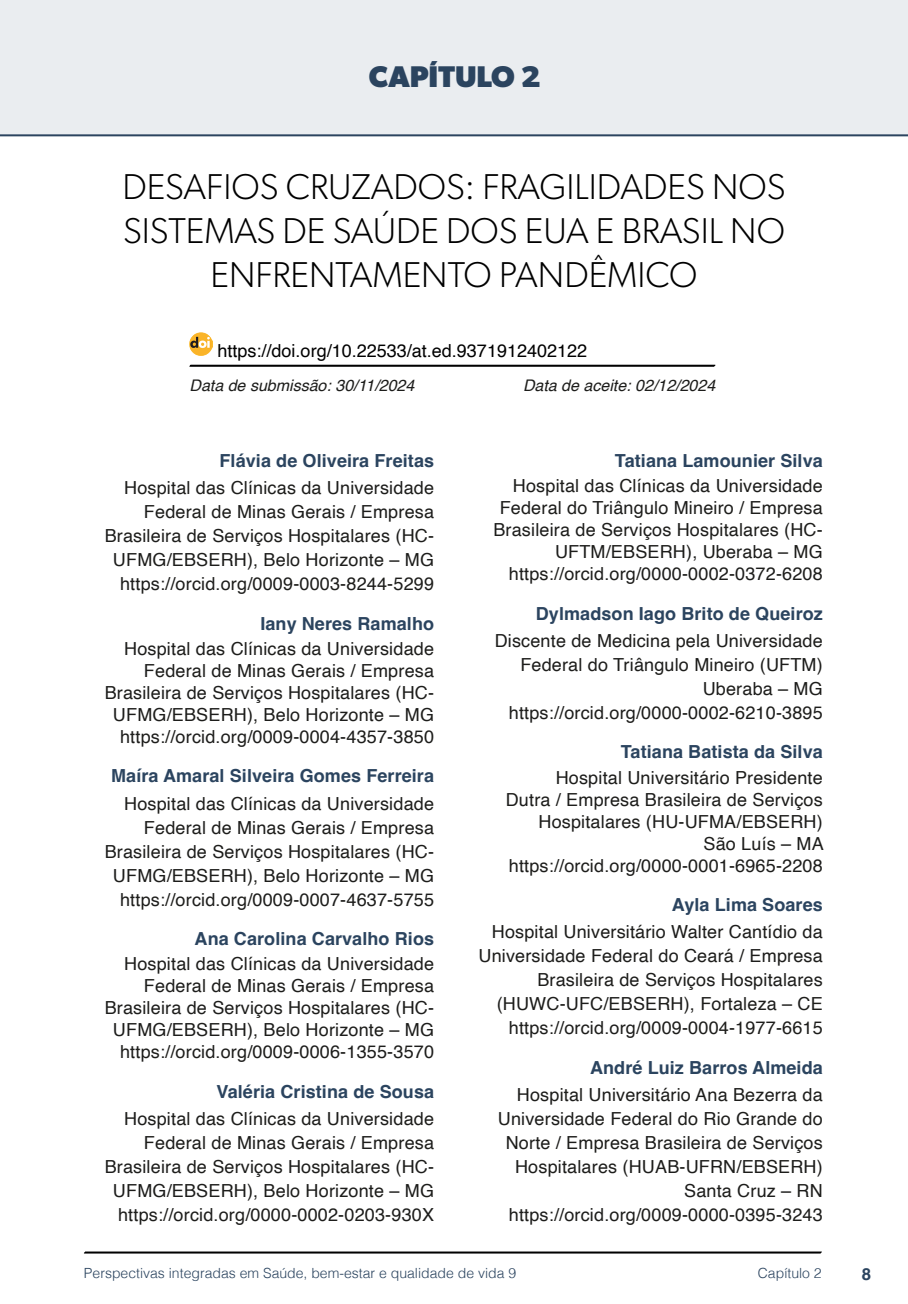
<style>
.page{position:relative;width:908px;height:1304px;background:#fff}
.page>*{position:absolute;margin:0;border:0;box-sizing:border-box;transform-origin:0 0}
.nome_artigos{font:300 36px/44px "Gibson";color:#000;text-align:center}
.capítulos{font:700 30px "Gibson";color:#2b445f}
.info_autores{font:18px/24px "Helvetica";letter-spacing:.01em;color:#1d1d1b;text-align:right}
.nome_autores{font:700 18px "Helvetica";letter-spacing:.005em;color:#2b445f}
.DOI{font:18px "Helvetica";color:#000}
.t1{font:700 16.8px "Helvetica";color:#2b445f}
.data{font:italic 16px "Helvetica";color:#1d1d1b}
.t2{font:300 14px "Helvetica";color:#2b445f}
</style>
<div class="page">
<svg style="left:84px;top:1251px;width:737px;height:3px;background:#515151"></svg>
<div style="left:0;top:0;width:907px;height:136px;background:#eaedf0"></div>
<svg style="left:189px;top:364px;width:526px;height:3px;background:#4f4f4f"></svg>
<img style="left:189px;top:333px;width:23px;height:23px">
<div style="left:44px;top:72px;width:68px;height:61px;background:#eaedf0"></div>
<p class="capítulos" style="left:369px;top:58px;width:173px">CAPÍTULO 2</p>
<p class="nome_artigos" style="left:122px;top:164px;width:664px">DESAFIOS CRUZADOS: FRAGILIDADES NOS<br>SISTEMAS DE SAÚDE DOS EUA E BRASIL NO<br>ENFRENTAMENTO PANDÊMICO</p>
<p class="DOI" style="left:217px;top:336px;width:371px">https://doi.org/10.22533/at.ed.9371912402122</p>
<p class="data" style="left:189px;top:373px;width:226px">Data de submissão: 30/11/2024</p>
<p class="data" style="left:523px;top:373px;width:194px">Data de aceite: 02/12/2024</p>
<p class="nome_autores" style="left:219px;top:450px;width:216px">Flávia de Oliveira Freitas</p>
<p class="info_autores" style="left:105px;top:477px;width:331px">Hospital das Clínicas da Universidade Federal de Minas Gerais / Empresa Brasileira de Serviços Hospitalares (HC-UFMG/EBSERH), Belo Horizonte – MG</p>
<p class="info_autores" style="left:120px;top:573px;width:315px">https://orcid.org/0009-0003-8244-5299</p>
<p class="nome_autores" style="left:260px;top:612px;width:175px">Iany Neres Ramalho</p>
<p class="info_autores" style="left:105px;top:638px;width:331px;line-height:22px">Hospital das Clínicas da Universidade Federal de Minas Gerais / Empresa Brasileira de Serviços Hospitalares (HC-UFMG/EBSERH), Belo Horizonte – MG</p>
<p class="info_autores" style="left:120px;top:725px;width:315px">https://orcid.org/0009-0004-4357-3850</p>
<p class="nome_autores" style="left:111px;top:765px;width:324px">Maíra Amaral Silveira Gomes Ferreira</p>
<p class="info_autores" style="left:105px;top:792px;width:331px">Hospital das Clínicas da Universidade Federal de Minas Gerais / Empresa Brasileira de Serviços Hospitalares (HC-UFMG/EBSERH), Belo Horizonte – MG</p>
<p class="info_autores" style="left:120px;top:888px;width:315px">https://orcid.org/0009-0007-4637-5755</p>
<p class="nome_autores" style="left:194px;top:928px;width:241px">Ana Carolina Carvalho Rios</p>
<p class="info_autores" style="left:105px;top:954px;width:331px;line-height:22px">Hospital das Clínicas da Universidade Federal de Minas Gerais / Empresa Brasileira de Serviços Hospitalares (HC-UFMG/EBSERH), Belo Horizonte – MG</p>
<p class="info_autores" style="left:120px;top:1041px;width:315px">https://orcid.org/0009-0006-1355-3570</p>
<p class="nome_autores" style="left:216px;top:1080px;width:219px">Valéria Cristina de Sousa</p>
<p class="info_autores" style="left:105px;top:1107px;width:331px">Hospital das Clínicas da Universidade Federal de Minas Gerais / Empresa Brasileira de Serviços Hospitalares (HC-UFMG/EBSERH), Belo Horizonte – MG</p>
<p class="info_autores" style="left:118px;top:1203px;width:317px">https://orcid.org/0000-0002-0203-930X</p>
<p class="nome_autores" style="left:614px;top:450px;width:209px">Tatiana Lamounier Silva</p>
<p class="info_autores" style="left:493px;top:476px;width:331px;line-height:22px">Hospital das Clínicas da Universidade Federal do Triângulo Mineiro / Empresa Brasileira de Serviços Hospitalares (HC-UFTM/EBSERH), Uberaba – MG</p>
<p class="info_autores" style="left:508px;top:563px;width:315px">https://orcid.org/0000-0002-0372-6208</p>
<p class="nome_autores" style="left:535px;top:602px;width:288px">Dylmadson Iago Brito de Queiroz</p>
<p class="info_autores" style="left:494px;top:629px;width:329px">Discente de Medicina pela Universidade<br>Federal do Triângulo Mineiro (UFTM)</p>
<p class="info_autores" style="left:702px;top:677px;width:122px">Uberaba – MG</p>
<p class="info_autores" style="left:508px;top:701px;width:315px">https://orcid.org/0000-0002-6210-3895</p>
<p class="nome_autores" style="left:620px;top:741px;width:203px">Tatiana Batista da Silva</p>
<p class="info_autores" style="left:505px;top:767px;width:318px;line-height:22px">Hospital Universitário Presidente<br>Dutra / Empresa Brasileira de Serviços<br>Hospitalares (HU-UFMA/EBSERH)</p>
<p class="info_autores" style="left:703px;top:832px;width:122px">São Luís – MA</p>
<p class="info_autores" style="left:508px;top:854px;width:315px">https://orcid.org/0000-0001-6965-2208</p>
<p class="nome_autores" style="left:671px;top:894px;width:152px">Ayla Lima Soares</p>
<p class="info_autores" style="left:478px;top:921px;width:345px">Hospital Universitário Walter Cantídio da Universidade Federal do Ceará / Empresa Brasileira de Serviços Hospitalares (HUWC-UFC/EBSERH), Fortaleza – CE</p>
<p class="info_autores" style="left:508px;top:1017px;width:315px">https://orcid.org/0009-0004-1977-6615</p>
<p class="nome_autores" style="left:589px;top:1056px;width:234px">André Luiz Barros Almeida</p>
<p class="info_autores" style="left:497px;top:1083px;width:326px">Hospital Universitário Ana Bezerra da Universidade Federal do Rio Grande do Norte / Empresa Brasileira de Serviços Hospitalares (HUAB-UFRN/EBSERH)</p>
<p class="info_autores" style="left:683px;top:1179px;width:140px">Santa Cruz – RN</p>
<p class="info_autores" style="left:508px;top:1203px;width:315px">https://orcid.org/0009-0000-0395-3243</p>
<p class="t2" style="left:84px;top:1261px;width:433px">Perspectivas integradas em Saúde, bem-estar e qualidade de vida 9</p>
<p class="t2" style="left:757px;top:1261px;width:65px">Capítulo 2</p>
<p class="t1" style="left:861px;top:1264px;width:11px">8</p>
</div>
